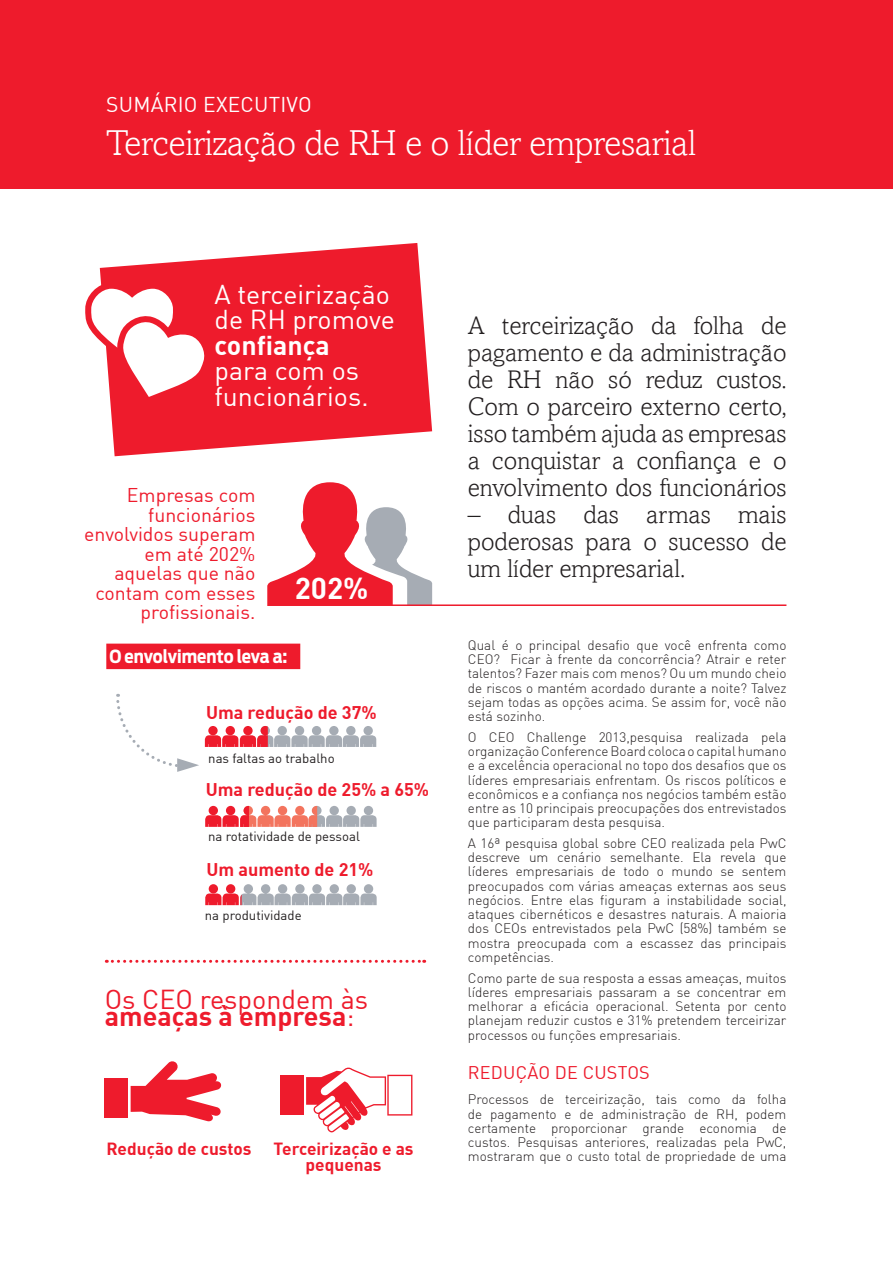
<style>
.page{position:relative;width:893px;height:1263px;background:#fff}
.page>*{position:absolute;margin:0;border:0;box-sizing:border-box;transform-origin:0 0}
.boventitel_cover{font:300 36px "Amasis";letter-spacing:-.01em;color:#fff}
.brood{font:700 29.85px "DIN";color:#fff}
.brood-2{font:26.85px "DIN";color:#ee1b2c}
.brood-3{font:700 26.85px "DIN";color:#ee1b2c}
.brood-4{font:26.7px/25.5px "DIN";color:#fff}
.inleiding{font:300 25.5px/27px "Amasis";color:#231f20;text-align:justify}
.titels{font:21px "DIN";letter-spacing:.01em;color:#fff}
.brood-5{font:19.5px/19.5px "DIN";color:#ee1b2c;text-align:right}
.brood-6{font:700 18px "DIN";color:#ee1b2c}
.stream{font:700 18px "Antenna Cond";color:#fff}
.tussentitels{font:18px "DIN";letter-spacing:.01em;color:#ee1b2c}
.brood-7{font:700 17.25px/16.5px "DIN";color:#ee1b2c;text-align:center}
.brood-8{font:300 13.5px/14.2px "DIN";color:#231f20;text-align:justify}
.opsomming_big{font:13.2px "DIN";color:#231f20}
.s1{font-weight:700}
.s2{font-weight:400}
</style>
<div class="page">
<div style="left:0;top:0;width:893px;height:189px;background:#ee1b2c"></div>
<svg style="left:100px;top:243px;width:332px;height:213px;fill:#ee1b2c"></svg>
<svg style="left:85px;top:280px;width:129px;height:126px"></svg>
<svg style="left:267px;top:482px;width:165px;height:124px"></svg>
<hr style="left:391px;top:604px;width:395px;height:2px;background:#ee1b2c">
<svg style="left:205px;top:726px;width:171px;height:21px"></svg>
<svg style="left:205px;top:806px;width:172px;height:21px"></svg>
<svg style="left:205px;top:884px;width:172px;height:21px"></svg>
<div style="left:106px;top:644px;width:194px;height:25px;background:#ee1b2c"></div>
<svg style="left:116px;top:694px;width:83px;height:78px"></svg>
<svg style="left:131px;top:1061px;width:91px;height:61px"></svg>
<div style="left:105px;top:1078px;width:23px;height:40px;background:#ee1b2c"></div>
<div style="left:280px;top:1075px;width:24px;height:40px;background:#ee1b2c"></div>
<svg style="left:306px;top:1067px;width:106px;height:65px"></svg>
<svg style="left:106px;top:960px;width:319px;height:3px"></svg>
<p class="titels" style="left:106px;top:91px;width:207px">SUMÁRIO EXECUTIVO</p>
<p class="boventitel_cover" style="left:106px;top:122px;width:592px">Terceirização de RH e o líder empresarial</p>
<p class="brood-4" style="left:215px;top:281px;width:182px">A terceirização de RH promove <span class="s1">confiança<br></span>para com os funcionários.</p>
<p class="brood-5" style="left:84px;top:485px;width:173px">Empresas com funcionários envolvidos superam em até 202% aquelas que não contam com esses profissionais.</p>
<p class="brood" style="left:295px;top:569px;width:75px">202%</p>
<p class="stream" style="left:109px;top:645px;width:180px">O envolvimento leva a:</p>
<p class="brood-6" style="left:206px;top:700px;width:172px">Uma redução de 37%</p>
<p class="opsomming_big" style="left:208px;top:749px;width:128px">nas faltas ao trabalho</p>
<p class="brood-6" style="left:206px;top:778px;width:225px">Uma redução de 25% a 65%</p>
<p class="opsomming_big" style="left:208px;top:828px;width:153px">na rotatividade de pessoal</p>
<p class="brood-6" style="left:206px;top:857px;width:169px">Um aumento de 21%</p>
<p class="opsomming_big" style="left:205px;top:906px;width:98px">na produtividade</p>
<p class="brood-2" style="left:105px;top:983px;width:265px">Os CEO respondem às</p>
<p class="brood-3" style="left:105px;top:998px;width:251px">ameaças à empresa<span class="s2">:</span></p>
<p class="brood-7" style="left:106px;top:1139px;width:147px">Redução de custos</p>
<p class="brood-7" style="left:274px;top:1139px;width:142px">Terceirização e as pequenas</p>
<p class="inleiding" style="left:468px;top:312px;width:320px">A terceirização da folha de pagamento e da administração de RH não só reduz custos.<br>Com o parceiro externo certo, isso também ajuda as empresas a conquistar a confiança e o envolvimento dos funcionários</p>
<p class="inleiding" style="left:468px;top:501px;width:320px">– duas das armas mais poderosas para o sucesso de um líder empresarial.</p>
<p class="brood-8" style="left:468px;top:638px;width:320px">Qual é o principal desafio que você enfrenta como CEO? Ficar à frente da concorrência? Atrair e reter talentos? Fazer mais com menos? Ou um mundo cheio de riscos o mantém acordado durante a noite? Talvez sejam todas as opções acima. Se assim for, você não está sozinho.</p>
<p class="brood-8" style="left:468px;top:730px;width:320px">O CEO Challenge 2013,pesquisa realizada pela organização Conference Board coloca o capital humano e a excelência operacional no topo dos desafios que os líderes empresariais enfrentam. Os riscos políticos e econômicos e a confiança nos negócios também estão entre as 10 principais preocupações dos entrevistados que participaram desta pesquisa.</p>
<p class="brood-8" style="left:468px;top:836px;width:320px">A 16ª pesquisa global sobre CEO realizada pela PwC descreve um cenário semelhante. Ela revela que líderes empresariais de todo o mundo se sentem preocupados com várias ameaças externas aos seus negócios. Entre elas figuram a instabilidade social, ataques cibernéticos e desastres naturais. A maioria dos CEOs entrevistados pela PwC (58%) também se mostra preocupada com a escassez das principais competências.</p>
<p class="brood-8" style="left:468px;top:970px;width:320px">Como parte de sua resposta a essas ameaças, muitos líderes empresariais passaram a se concentrar em melhorar a eficácia operacional. Setenta por cento planejam reduzir custos e 31% pretendem terceirizar processos ou funções empresariais.</p>
<p class="tussentitels" style="left:468px;top:1061px;width:183px">REDUÇÃO DE CUSTOS</p>
<p class="brood-8" style="left:468px;top:1092px;width:320px">Processos de terceirização, tais como da folha de pagamento e de administração de RH, podem certamente proporcionar grande economia de custos. Pesquisas anteriores, realizadas pela PwC, mostraram que o custo total de propriedade de uma</p>
</div>
